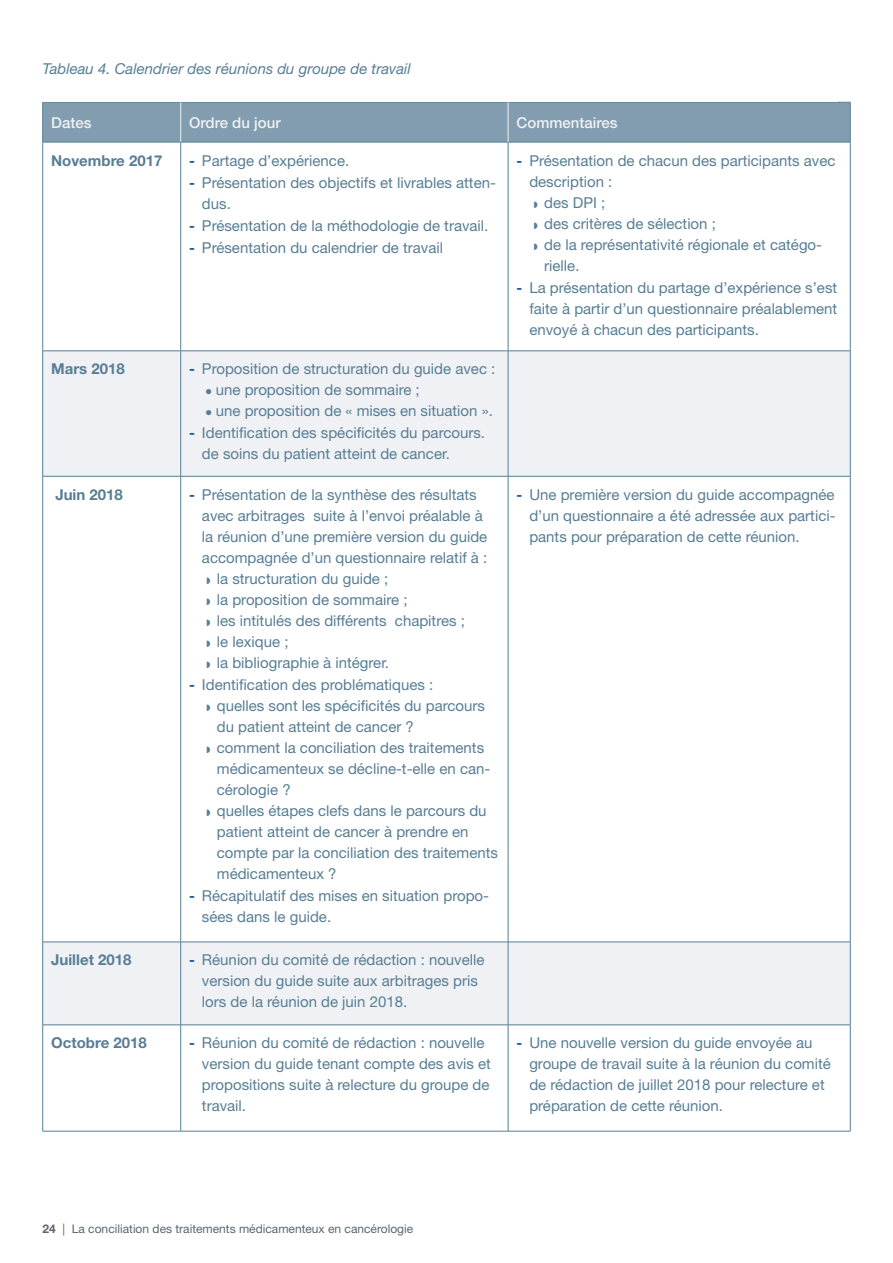
<style>
.page{position:relative;width:893px;height:1263px;background:#fff}
.page>*{position:absolute;margin:0;border:0;box-sizing:border-box;transform-origin:0 0}
.t1{font:15px/21px "Helvetica Neue LT Std";color:#577e95}
.texte_courant{font:700 15px "Helvetica Neue LT Std";color:#577e95}
.titre_tableau{font:italic 15px "Helvetica Neue LT Std";color:#577e95}
.texte_courant-2{font:500 15px "Helvetica Neue LT Std";color:#f0f1f4}
.t2{font:12px "Helvetica Neue LT Std";color:#5a6670}
.s1{font-weight:500;color:#014990}
.s2{font-family:"Arial";font-size:12px}
.s3{font-weight:700}
</style>
<div class="page">
<div style="left:43px;top:103px;width:807px;height:39px;background:#819daf"></div>
<svg style="left:43px;top:352px;width:807px;height:672px"></svg>
<hr style="left:43px;top:102px;width:138px;height:1px;background:#577e95">
<hr style="left:42px;top:102px;width:1px;height:40px;background:#577e95">
<hr style="left:181px;top:102px;width:327px;height:1px;background:#577e95">
<hr style="left:508px;top:102px;width:342px;height:1px;background:#577e95">
<hr style="left:850px;top:102px;width:1px;height:40px;background:#577e95">
<hr style="left:43px;top:142px;width:138px;height:1px;background:#577e95">
<hr style="left:42px;top:142px;width:1px;height:209px;background:#577e95">
<hr style="left:181px;top:142px;width:327px;height:1px;background:#577e95">
<hr style="left:180px;top:142px;width:1px;height:209px;background:#577e95">
<hr style="left:508px;top:142px;width:342px;height:1px;background:#577e95">
<hr style="left:508px;top:142px;width:1px;height:209px;background:#577e95">
<hr style="left:850px;top:142px;width:1px;height:209px;background:#577e95">
<hr style="left:43px;top:351px;width:138px;height:1px;background:#577e95">
<hr style="left:42px;top:351px;width:1px;height:125px;background:#577e95">
<hr style="left:181px;top:351px;width:327px;height:1px;background:#577e95">
<hr style="left:180px;top:351px;width:1px;height:125px;background:#577e95">
<hr style="left:508px;top:351px;width:342px;height:1px;background:#577e95">
<hr style="left:508px;top:351px;width:1px;height:125px;background:#577e95">
<hr style="left:850px;top:351px;width:1px;height:125px;background:#577e95">
<hr style="left:43px;top:476px;width:138px;height:1px;background:#577e95">
<hr style="left:42px;top:476px;width:1px;height:466px;background:#577e95">
<hr style="left:181px;top:476px;width:327px;height:1px;background:#577e95">
<hr style="left:180px;top:476px;width:1px;height:466px;background:#577e95">
<hr style="left:508px;top:476px;width:342px;height:1px;background:#577e95">
<hr style="left:508px;top:476px;width:1px;height:466px;background:#577e95">
<hr style="left:850px;top:476px;width:1px;height:466px;background:#577e95">
<hr style="left:43px;top:942px;width:138px;height:1px;background:#577e95">
<hr style="left:42px;top:942px;width:1px;height:83px;background:#577e95">
<hr style="left:181px;top:942px;width:327px;height:1px;background:#577e95">
<hr style="left:180px;top:942px;width:1px;height:83px;background:#577e95">
<hr style="left:508px;top:942px;width:342px;height:1px;background:#577e95">
<hr style="left:508px;top:942px;width:1px;height:83px;background:#577e95">
<hr style="left:850px;top:942px;width:1px;height:83px;background:#577e95">
<hr style="left:43px;top:1024px;width:138px;height:1px;background:#577e95">
<hr style="left:42px;top:1025px;width:1px;height:106px;background:#577e95">
<hr style="left:181px;top:1024px;width:327px;height:1px;background:#577e95">
<hr style="left:180px;top:1025px;width:1px;height:106px;background:#577e95">
<hr style="left:508px;top:1024px;width:342px;height:1px;background:#577e95">
<hr style="left:508px;top:1025px;width:1px;height:106px;background:#577e95">
<hr style="left:850px;top:1025px;width:1px;height:106px;background:#577e95">
<hr style="left:43px;top:1131px;width:138px;height:1px;background:#577e95">
<hr style="left:181px;top:1131px;width:327px;height:1px;background:#577e95">
<hr style="left:508px;top:1131px;width:342px;height:1px;background:#577e95">
<hr style="left:180px;top:102px;width:1px;height:40px;background:#f0f1f4">
<hr style="left:508px;top:102px;width:1px;height:40px;background:#f0f1f4">
<svg style="left:207px;top:577px;width:3px;height:7px"></svg>
<svg style="left:207px;top:598px;width:3px;height:7px"></svg>
<svg style="left:207px;top:619px;width:3px;height:7px"></svg>
<svg style="left:207px;top:640px;width:3px;height:7px"></svg>
<svg style="left:207px;top:661px;width:3px;height:7px"></svg>
<svg style="left:207px;top:704px;width:3px;height:7px"></svg>
<svg style="left:207px;top:746px;width:3px;height:7px"></svg>
<svg style="left:207px;top:809px;width:3px;height:7px"></svg>
<p class="titre_tableau" style="left:43px;top:60px;width:370px">Tableau 4. Calendrier des réunions du groupe de travail</p>
<p class="texte_courant-2" style="left:51px;top:113px;width:42px">Dates</p>
<p class="texte_courant-2" style="left:189px;top:113px;width:93px">Ordre du jour</p>
<p class="texte_courant-2" style="left:517px;top:113px;width:102px">Commentaires</p>
<p class="texte_courant" style="left:51px;top:151px;width:113px">Novembre 2017</p>
<p class="t1" style="left:189px;top:150px;width:161px"><span class="s1">-</span> Partage d’expérience.</p>
<p class="t1" style="left:202px;top:172px;width:295px;text-indent:-13px"><span class="s1">-</span> Présentation des objectifs et livrables atten&shy;dus.</p>
<p class="t1" style="left:189px;top:215px;width:301px"><span class="s1">-</span> Présentation de la méthodologie de travail.</p>
<p class="t1" style="left:189px;top:237px;width:255px"><span class="s1">-</span> Présentation du calendrier de travail</p>
<p class="t1" style="left:529px;top:150px;width:308px;text-indent:-13px"><span class="s1">-</span> Présentation de chacun des participants avec description :</p>
<p class="t1" style="left:544px;top:192px;width:63px">des DPI ;</p>
<p class="t1" style="left:544px;top:213px;width:173px">des critères de sélection ;</p>
<p class="t1" style="left:544px;top:234px;width:279px">de la représentativité régionale et catégo&shy;rielle.</p>
<p class="t1" style="left:529px;top:277px;width:309px;text-align:justify;text-indent:-13px"><span class="s1">-</span> La présentation du partage d’expérience s’est faite à partir d’un questionnaire préalablement envoyé à chacun des participants.</p>
<p class="texte_courant" style="left:51px;top:360px;width:75px">Mars 2018</p>
<p class="t1" style="left:189px;top:358px;width:308px"><span class="s1">-</span> Proposition de structuration du guide avec :</p>
<p class="t1" style="left:205px;top:379px;width:216px"><span class="s2">●</span> une proposition de sommaire ;</p>
<p class="t1" style="left:205px;top:400px;width:289px"><span class="s2">●</span> une proposition de « mises en situation ».</p>
<p class="t1" style="left:202px;top:422px;width:285px;text-indent:-13px"><span class="s1">-</span> Identification des spécificités du parcours. de soins du patient atteint de cancer.</p>
<p class="texte_courant" style="left:55px;top:485px;width:69px">Juin 2018</p>
<p class="t1" style="left:202px;top:484px;width:287px;text-indent:-13px"><span class="s1">-</span> Présentation de la synthèse des résultats avec arbitrages suite à l’envoi préalable à la réunion d’une première version du guide accompagnée d’un questionnaire relatif à :</p>
<p class="t1" style="left:217px;top:568px;width:173px">la structuration du guide ;</p>
<p class="t1" style="left:217px;top:589px;width:192px">la proposition de sommaire ;</p>
<p class="t1" style="left:217px;top:610px;width:250px">les intitulés des différents chapitres ;</p>
<p class="t1" style="left:217px;top:631px;width:73px">le lexique ;</p>
<p class="t1" style="left:217px;top:652px;width:174px">la bibliographie à intégrer.</p>
<p class="t1" style="left:189px;top:674px;width:246px"><span class="s1">-</span> Identification des problématiques :</p>
<p class="t1" style="left:217px;top:695px;width:270px">quelles sont les spécificités du parcours du patient atteint de cancer ?</p>
<p class="t1" style="left:217px;top:737px;width:275px">comment la conciliation des traitements médicamenteux se décline-t-elle en can&shy;cérologie ?</p>
<p class="t1" style="left:217px;top:800px;width:283px">quelles étapes clefs dans le parcours du patient atteint de cancer à prendre en compte par la conciliation des traitements médicamenteux ?</p>
<p class="t1" style="left:202px;top:885px;width:289px;text-indent:-13px"><span class="s1">-</span> Récapitulatif des mises en situation propo&shy;sées dans le guide.</p>
<p class="t1" style="left:529px;top:484px;width:308px;text-align:justify;text-indent:-13px"><span class="s1">-</span> Une première version du guide accompagnée d’un questionnaire a été adressée aux partici&shy;pants pour préparation de cette réunion.</p>
<p class="texte_courant" style="left:51px;top:951px;width:82px">Juillet 2018</p>
<p class="t1" style="left:202px;top:949px;width:284px;text-indent:-13px"><span class="s1">-</span> Réunion du comité de rédaction : nouvelle version du guide suite aux arbitrages pris lors de la réunion de juin 2018.</p>
<p class="texte_courant" style="left:51px;top:1034px;width:97px">Octobre 2018</p>
<p class="t1" style="left:202px;top:1032px;width:290px;text-indent:-13px"><span class="s1">-</span> Réunion du comité de rédaction : nouvelle version du guide tenant compte des avis et propositions suite à relecture du groupe de travail.</p>
<p class="t1" style="left:529px;top:1032px;width:303px;text-indent:-13px"><span class="s1">-</span> Une nouvelle version du guide envoyée au groupe de travail suite à la réunion du comité de rédaction de juillet 2018 pour relecture et préparation de cette réunion.</p>
<p class="t2" style="left:43px;top:1222px;width:372px"><span class="s3">24</span> | La conciliation des traitements médicamenteux en cancérologie</p>
</div>
